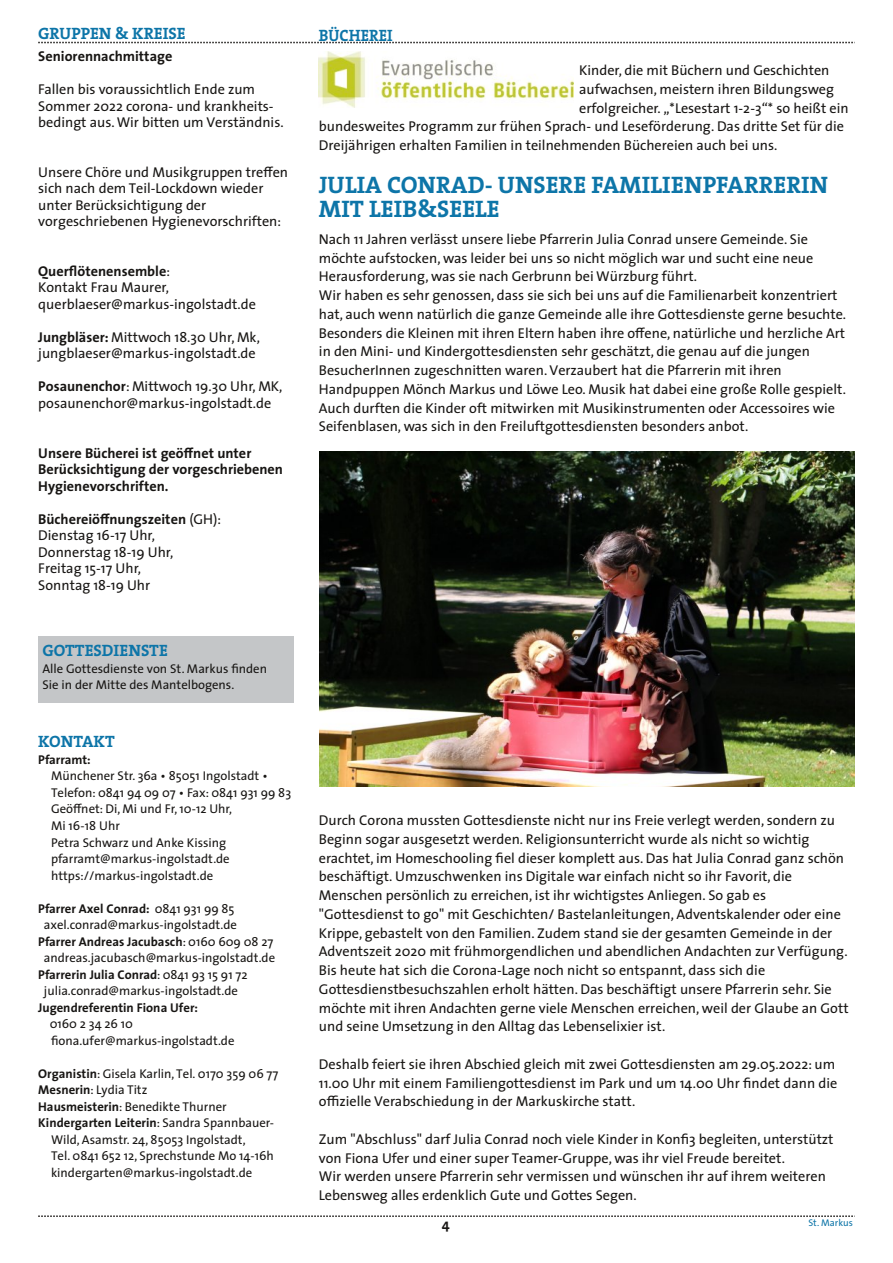
<style>
.page{position:relative;width:893px;height:1263px;background:#fff}
.page>*{position:absolute;margin:0;border:0;box-sizing:border-box;transform-origin:0 0}
.t1{font:700 24px/24px "The Serif";color:#0d75a8}
.t2{font:700 16.5px "The Serif";color:#0d75a8}
.t3{font:700 16.5px "The Serif";color:#0d75a8;scale:.94 1}
.t4{font:14.25px/18.8px "The Sans";color:#171513}
.t5{font:700 14.25px/16.5px "The Sans";color:#171513}
.t6{font:12.75px/16.5px "The Sans";color:#171513}
.t7{font:700 12.75px "The Sans";color:#171513}
.t8{font:9.75px "The Sans";color:#0d75a8}
.s1{font-weight:700}
.s2{font-weight:400}
</style>
<div class="page">
<svg style="left:38px;top:42px;width:817px;height:1px"></svg>
<svg style="left:38px;top:1215px;width:817px;height:2px"></svg>
<div style="left:38px;top:636px;width:255px;height:67px;background:#c4c6c8"></div>
<img style="left:319px;top:51px;width:255px;height:57px">
<img style="left:320px;top:451px;width:534px;height:335px">
<p class="t2" style="left:38px;top:26px;width:149px">GRUPPEN &amp; KREISE</p>
<p class="t3" style="left:319px;top:28px;width:80px">BÜCHEREI</p>
<p class="t5" style="left:38px;top:50px;width:136px">Seniorennachmittage</p>
<p class="t4" style="left:38px;top:83px;width:247px;line-height:16.5px">Fallen bis voraussichtlich Ende zum<br>Sommer 2022 corona- und krankheits&shy;bedingt aus.Wir bitten um Verständnis.</p>
<p class="t4" style="left:38px;top:165px;width:251px;line-height:16.5px">Unsere Chöre und Musikgruppen treffen sich nach dem Teil-Lockdown wieder unter Berücksichtigung der vorgeschriebenen Hygienevorschriften:</p>
<p class="t4" style="left:38px;top:264px;width:219px;line-height:16.5px"><span class="s1">Querflötenensemble</span>:<br>Kontakt Frau Maurer, querblaeser@markus-ingolstadt.de</p>
<p class="t4" style="left:38px;top:330px;width:223px;line-height:16.5px"><span class="s1">Jungbläser:</span> Mittwoch 18.30 Uhr, Mk, jungblaeser@markus-ingolstadt.de</p>
<p class="t4" style="left:38px;top:380px;width:246px;line-height:16.5px"><span class="s1">Posaunenchor</span>: Mittwoch 19.30 Uhr, MK, posaunenchor@markus-ingolstadt.de</p>
<p class="t5" style="left:38px;top:446px;width:246px">Unsere Bücherei ist geöffnet unter<br>Berücksichtigung der vorgeschriebenen<br>Hygienevorschriften.</p>
<p class="t4" style="left:38px;top:512px;width:184px;line-height:16.5px"><span class="s1">Büchereiöffnungszeiten</span> (GH):<br>Dienstag 16-17 Uhr,<br>Donnerstag 18-19 Uhr,<br>Freitag 15-17 Uhr,<br>Sonntag 18-19 Uhr</p>
<p class="t2" style="left:43px;top:644px;width:127px">GOTTESDIENSTE</p>
<p class="t6" style="left:43px;top:661px;width:226px">Alle Gottesdienste von St. Markus finden<br>Sie in der Mitte des Mantelbogens.</p>
<p class="t2" style="left:38px;top:735px;width:78px">KONTAKT</p>
<p class="t7" style="left:38px;top:754px;width:54px">Pfarramt:</p>
<p class="t6" style="left:51px;top:769px;width:242px">Münchener Str. 36a • 85051 Ingolstadt •<br>Telefon: 0841 94 09 07 • Fax: 0841 931 99 83<br>Geöffnet: Di, Mi und Fr, 10-12 Uhr,<br>Mi 16-18 Uhr<br>Petra Schwarz und Anke Kissing pfarramt@markus-ingolstadt.de https://markus-ingolstadt.de</p>
<p class="t7" style="left:38px;top:903px;width:198px">Pfarrer Axel Conrad: <span class="s2">0841 931 99 85</span></p>
<p class="t6" style="left:44px;top:917px;width:194px">axel.conrad@markus-ingolstadt.de</p>
<p class="t7" style="left:38px;top:936px;width:237px">Pfarrer Andreas Jacubasch<span class="s2">: 0160 609 08 27</span></p>
<p class="t6" style="left:44px;top:950px;width:233px">andreas.jacubasch@markus-ingolstadt.de</p>
<p class="t7" style="left:38px;top:969px;width:211px">Pfarrerin Julia Conrad<span class="s2">: 0841 93 15 91 72</span></p>
<p class="t6" style="left:44px;top:983px;width:195px">julia.conrad@markus-ingolstadt.de</p>
<p class="t7" style="left:38px;top:1002px;width:161px">Jugendreferentin Fiona Ufer:</p>
<p class="t6" style="left:50px;top:1016px;width:186px">0160 2 34 26 10 fiona.ufer@markus-ingolstadt.de</p>
<p class="t6" style="left:38px;top:1066px;width:242px"><span class="s1">Organistin</span>: Gisela Karlin, Tel. 0170 359 06 77</p>
<p class="t6" style="left:38px;top:1082px;width:111px"><span class="s1">Mesnerin</span>: Lydia Titz</p>
<p class="t6" style="left:38px;top:1099px;width:190px"><span class="s1">Hausmeisterin</span>: Benedikte Thurner</p>
<p class="t7" style="left:38px;top:1117px;width:237px">Kindergarten Leiterin<span class="s2">: Sandra Spannbauer-</span></p>
<p class="t6" style="left:51px;top:1132px;width:196px">Wild, Asamstr. 24, 85053 Ingolstadt,</p>
<p class="t6" style="left:51px;top:1148px;width:224px">Tel. 0841 652 12, Sprechstunde Mo 14-16h</p>
<p class="t6" style="left:51px;top:1165px;width:203px">kindergarten@markus-ingolstadt.de</p>
<p class="t4" style="left:579px;top:62px;width:252px">Kinder, die mit Büchern und Geschichten</p>
<p class="t4" style="left:579px;top:81px;width:256px">aufwachsen, meistern ihren Bildungsweg</p>
<p class="t4" style="left:579px;top:100px;width:271px">erfolgreicher. „*Lesestart 1-2-3“* so heißt ein</p>
<p class="t4" style="left:319px;top:118px;width:527px">bundesweites Programm zur frühen Sprach- und Leseförderung. Das dritte Set für die</p>
<p class="t4" style="left:319px;top:137px;width:460px">Dreijährigen erhalten Familien in teilnehmenden Büchereien auch bei uns.</p>
<h1 class="t1" style="left:319px;top:175px;width:511px">JULIA CONRAD- UNSERE FAMILIENPFARRERIN<br>MIT LEIB&amp;SEELE</h1>
<p class="t4" style="left:319px;top:231px;width:529px">Nach 11 Jahren verlässt unsere liebe Pfarrerin Julia Conrad unsere Gemeinde. Sie möchte aufstocken, was leider bei uns so nicht möglich war und sucht eine neue Herausforderung, was sie nach Gerbrunn bei Würzburg führt.<br>Wir haben es sehr genossen, dass sie sich bei uns auf die Familienarbeit konzentriert hat, auch wenn natürlich die ganze Gemeinde alle ihre Gottesdienste gerne besuchte.<br>Besonders die Kleinen mit ihren Eltern haben ihre offene, natürliche und herzliche Art in den Mini- und Kindergottesdiensten sehr geschätzt, die genau auf die jungen BesucherInnen zugeschnitten waren.Verzaubert hat die Pfarrerin mit ihren Handpuppen Mönch Markus und Löwe Leo. Musik hat dabei eine große Rolle gespielt.<br>Auch durften die Kinder oft mitwirken mit Musikinstrumenten oder Accessoires wie Seifenblasen, was sich in den Freiluftgottesdiensten besonders anbot.</p>
<p class="t4" style="left:319px;top:812px;width:531px">Durch Corona mussten Gottesdienste nicht nur ins Freie verlegt werden, sondern zu Beginn sogar ausgesetzt werden. Religionsunterricht wurde als nicht so wichtig erachtet, im Homeschooling fiel dieser komplett aus. Das hat Julia Conrad ganz schön beschäftigt. Umzuschwenken ins Digitale war einfach nicht so ihr Favorit, die Menschen persönlich zu erreichen, ist ihr wichtigstes Anliegen. So gab es "Gottesdienst to go" mit Geschichten/ Bastelanleitungen, Adventskalender oder eine Krippe, gebastelt von den Familien. Zudem stand sie der gesamten Gemeinde in der Adventszeit 2020 mit frühmorgendlichen und abendlichen Andachten zur Verfügung.<br>Bis heute hat sich die Corona-Lage noch nicht so entspannt, dass sich die Gottesdienstbesuchszahlen erholt hätten. Das beschäftigt unsere Pfarrerin sehr. Sie möchte mit ihren Andachten gerne viele Menschen erreichen, weil der Glaube an Gott und seine Umsetzung in den Alltag das Lebenselixier ist.</p>
<p class="t4" style="left:319px;top:1056px;width:520px">Deshalb feiert sie ihren Abschied gleich mit zwei Gottesdiensten am 29.05.2022: um<br>11.00 Uhr mit einem Familiengottesdienst im Park und um 14.00 Uhr findet dann die offizielle Verabschiedung in der Markuskirche statt.</p>
<p class="t4" style="left:319px;top:1131px;width:516px">Zum "Abschluss" darf Julia Conrad noch viele Kinder in Konfi3 begleiten, unterstützt von Fiona Ufer und einer super Teamer-Gruppe, was ihr viel Freude bereitet.<br>Wir werden unsere Pfarrerin sehr vermissen und wünschen ihr auf ihrem weiteren Lebensweg alles erdenklich Gute und Gottes Segen.</p>
<p class="t5" style="left:442px;top:1217px;width:9px">4</p>
<p class="t8" style="left:808px;top:1219px;width:46px">St. Markus</p>
</div>
